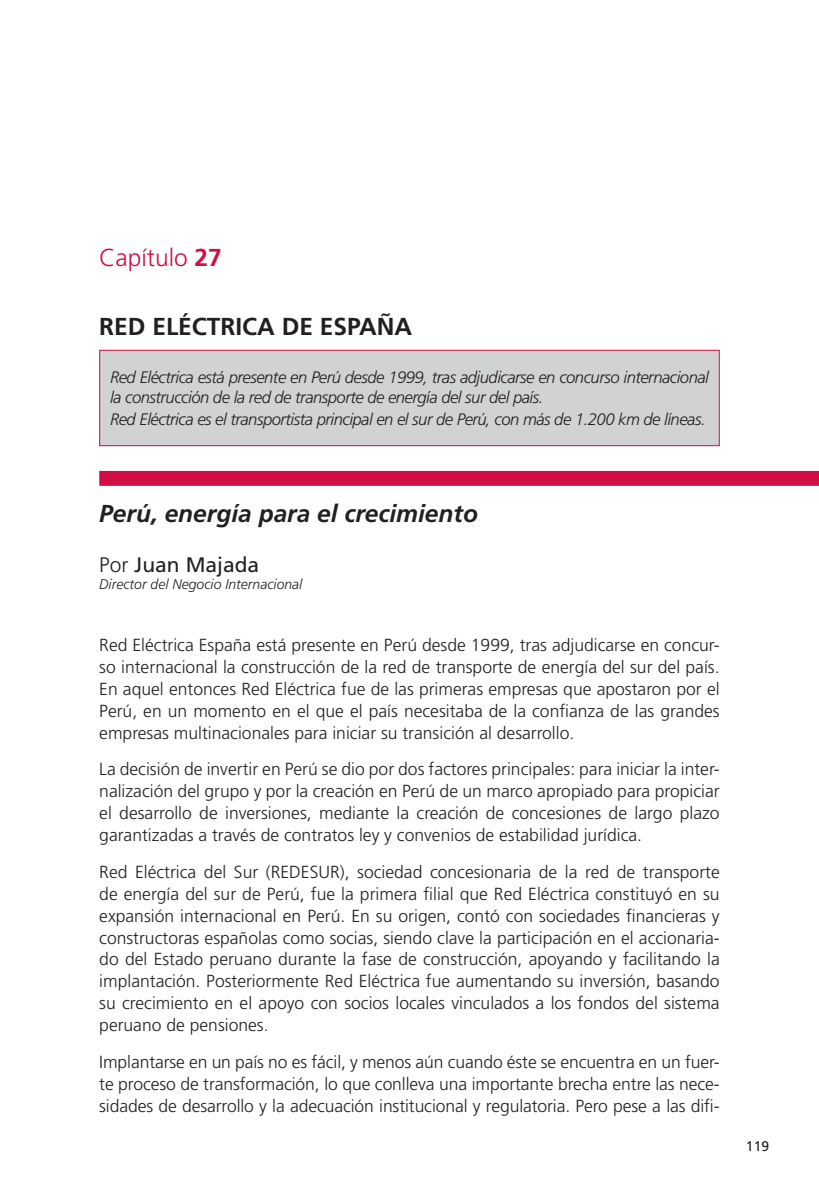
<style>
.page{position:relative;width:819px;height:1191px;background:#fff}
.page>*{position:absolute;margin:0;border:0;box-sizing:border-box;transform-origin:0 0}
.t1{font:italic 700 24.5px "Frutiger LT";color:#231f20}
.t2{font:700 24.5px "Frutiger LT";color:#231f20}
.t3{font:300 24.5px "Frutiger LT";color:#d20d44}
.t4{font:21px "Frutiger LT";color:#231f20}
.t5{font:300 17.5px/21.9px "Frutiger LT";color:#231f20;text-align:justify}
.t6{font:italic 300 16.62px/19.9px "Frutiger LT";letter-spacing:-.03em;color:#231f20}
.t7{font:italic 300 14px "Frutiger LT";color:#231f20}
.t8{font:14px "Frutiger LT";color:#231f20}
.s1{font-weight:700}
.s2{font-weight:300}
</style>
<div class="page">
<div style="left:99px;top:471px;width:720px;height:15px;background:#d20d44"></div>
<div style="left:100px;top:350px;width:619px;height:96px;background:#d1d2d4"></div>
<div style="left:99px;top:350px;width:620px;height:96px;border:1px solid #d20d44"></div>
<h1 class="t3" style="left:99px;top:244px;width:124px">Capítulo <span class="s1">27</span></h1>
<h1 class="t2" style="left:99px;top:312px;width:314px">RED ELÉCTRICA DE ESPAÑA</h1>
<p class="t6" style="left:110px;top:367px;width:600px">Red Eléctrica está presente en Perú desde 1999, tras adjudicarse en concurso internacional la construcción de la red de transporte de energía del sur del país.</p>
<p class="t6" style="left:110px;top:410px;width:597px">Red Eléctrica es el transportista principal en el sur de Perú, con más de 1.200 km de líneas.</p>
<h1 class="t1" style="left:99px;top:499px;width:380px">Perú, energía para el crecimiento</h1>
<p class="t4" style="left:99px;top:552px;width:161px"><span class="s2">Por</span> Juan Majada</p>
<p class="t7" style="left:99px;top:576px;width:205px">Director del Negocio Internacional</p>
<p class="t5" style="left:99px;top:634px;width:622px">Red Eléctrica España está presente en Perú desde 1999, tras adjudicarse en concur&shy;so internacional la construcción de la red de transporte de energía del sur del país.<br>En aquel entonces Red Eléctrica fue de las primeras empresas que apostaron por el Perú, en un momento en el que el país necesitaba de la confianza de las grandes empresas multinacionales para iniciar su transición al desarrollo.</p>
<p class="t5" style="left:99px;top:758px;width:622px">La decisión de invertir en Perú se dio por dos factores principales: para iniciar la inter&shy;nalización del grupo y por la creación en Perú de un marco apropiado para propiciar el desarrollo de inversiones, mediante la creación de concesiones de largo plazo garantizadas a través de contratos ley y convenios de estabilidad jurídica.</p>
<p class="t5" style="left:99px;top:861px;width:622px">Red Eléctrica del Sur (REDESUR), sociedad concesionaria de la red de transporte de energía del sur de Perú, fue la primera filial que Red Eléctrica constituyó en su expansión internacional en Perú. En su origen, contó con sociedades financieras y constructoras españolas como socias, siendo clave la participación en el accionaria&shy;do del Estado peruano durante la fase de construcción, apoyando y facilitando la implantación. Posteriormente Red Eléctrica fue aumentando su inversión, basando su crecimiento en el apoyo con socios locales vinculados a los fondos del sistema peruano de pensiones.</p>
<p class="t5" style="left:99px;top:1051px;width:622px">Implantarse en un país no es fácil, y menos aún cuando éste se encuentra en un fuer&shy;te proceso de transformación, lo que conlleva una importante brecha entre las nece&shy;sidades de desarrollo y la adecuación institucional y regulatoria. Pero pese a las difi-</p>
<p class="t8" style="left:746px;top:1138px;width:25px">119</p>
</div>
